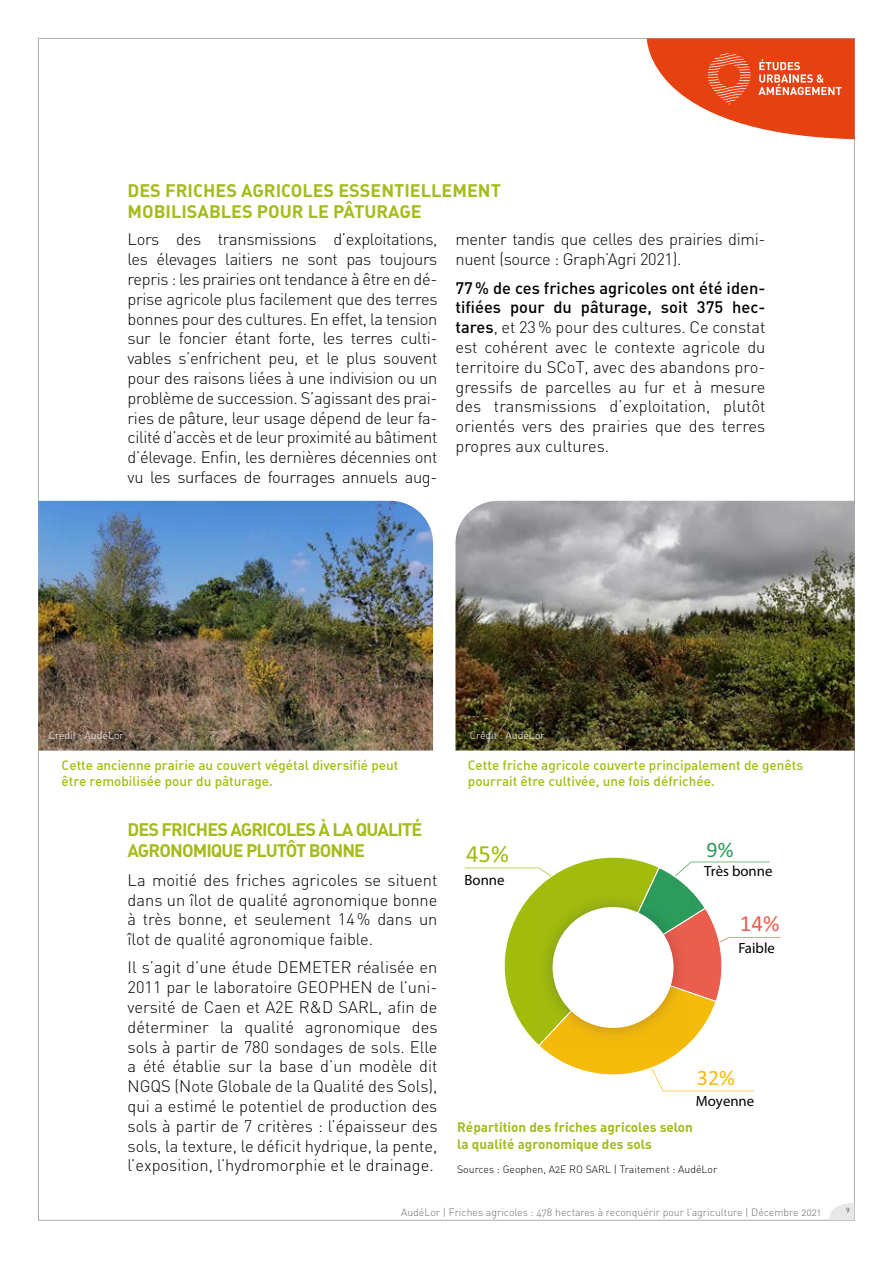
<style>
.page{position:relative;width:893px;height:1263px;background:#fff}
.page>*{position:absolute;margin:0;border:0;box-sizing:border-box;transform-origin:0 0}
.t1{font:24.75px "Calibri";color:#a2bc0c}
.t2{font:22.95px "Calibri";color:#eb5e4e}
.t3{font:22.05px "Calibri";color:#f4bb09}
.t4{font:22.05px "Calibri";color:#2b9b5d}
.t5{font:18px/21.6px "DIN Bold Alternate";letter-spacing:-.01em;color:#a5bb1a}
.t6{font:18px/21.6px "DIN Bold Alternate";letter-spacing:-.05em;color:#a5bb1a}
.t7{font:300 16.5px/19.8px "DIN Pro";letter-spacing:-.005em;color:#000;text-align:justify}
.t8{font:14.85px "DIN Pro";color:#000}
.t9{font:13.5px/16.2px "DIN Medium Alternate";color:#a5bb1a}
.t10{font:13.5px/16.2px "DIN Bold Alternate";color:#a5bb1a}
.t11{font:10.5px "DIN Light Alternate";color:#706f6f}
.t12{font:10.5px "DIN Light Alternate";color:#000}
.t13{font:10.5px "DIN Light Alternate";color:#fff}
.t14{font:7.05px "DIN Light Alternate";color:#000}
.s1{font-weight:500}
</style>
<div class="page">
<svg style="left:827px;top:1203px;width:27px;height:17px"></svg>
<svg style="left:647px;top:39px;width:208px;height:100px"></svg>
<img style="left:38px;top:501px;width:395px;height:249px">
<img style="left:455px;top:501px;width:400px;height:249px">
<svg style="left:465px;top:857px;width:315px;height:234px"></svg>
<img style="left:533px;top:887px;width:117px;height:159px">
<div style="left:553px;top:907px;width:120px;height:121px;background:#fff;border-radius:50%"></div>
<p class="t5" style="left:128px;top:179px;width:375px">DES FRICHES AGRICOLES ESSENTIELLEMENT<br>MOBILISABLES POUR LE PÂTURAGE</p>
<p class="t7" style="left:128px;top:229px;width:311px">Lors des transmissions d’exploitations, les élevages laitiers ne sont pas toujours repris : les prairies ont tendance à être en dé&shy;prise agricole plus facilement que des terres bonnes pour des cultures. En effet, la tension sur le foncier étant forte, les terres culti&shy;vables s’enfrichent peu, et le plus souvent pour des raisons liées à une indivision ou un problème de succession. S’agissant des prai&shy;ries de pâture, leur usage dépend de leur fa&shy;cilité d’accès et de leur proximité au bâtiment d’élevage. Enfin, les dernières décennies ont vu les surfaces de fourrages annuels aug-</p>
<p class="t7" style="left:455px;top:229px;width:311px">menter tandis que celles des prairies dimi&shy;nuent (source : Graph’Agri 2021).</p>
<p class="t7" style="left:455px;top:277px;width:311px"><span class="s1">77% de ces friches agricoles ont été iden&shy;tifiées pour du pâturage, soit 375 hec&shy;tares</span>, et 23% pour des cultures. Ce constat est cohérent avec le contexte agricole du territoire du SCoT, avec des abandons pro&shy;gressifs de parcelles au fur et à mesure des transmissions d’exploitation, plutôt orientés vers des prairies que des terres propres aux cultures.</p>
<p class="t13" style="left:49px;top:728px;width:76px">Crédit : AudéLor</p>
<p class="t13" style="left:470px;top:728px;width:76px">Crédit : AudéLor</p>
<p class="t9" style="left:62px;top:757px;width:338px">Cette ancienne prairie au couvert végétal diversifié peut être remobilisée pour du pâturage.</p>
<p class="t9" style="left:468px;top:757px;width:337px">Cette friche agricole couverte principalement de genêts pourrait être cultivée, une fois défrichée.</p>
<p class="t6" style="left:128px;top:818px;width:296px">DES FRICHES AGRICOLES À LA QUALITÉ<br>AGRONOMIQUE PLUTÔT BONNE</p>
<p class="t7" style="left:128px;top:869px;width:311px">La moitié des friches agricoles se situent dans un îlot de qualité agronomique bonne à très bonne, et seulement 14% dans un îlot de qualité agronomique faible.</p>
<p class="t7" style="left:128px;top:957px;width:311px">Il s’agit d’une étude DEMETER réalisée en 2011 par le laboratoire GEOPHEN de l’uni&shy;versité de Caen et A2E R&amp;D SARL, afin de déterminer la qualité agronomique des sols à partir de 780 sondages de sols. Elle a été établie sur la base d’un modèle dit NGQS (Note Globale de la Qualité des Sols), qui a estimé le potentiel de production des sols à partir de 7 critères : l’épaisseur des sols, la texture, le déficit hydrique, la pente, l’exposition, l’hydromorphie et le drainage.</p>
<h1 class="t1" style="left:466px;top:836px;width:44px">45%</h1>
<p class="t8" style="left:465px;top:870px;width:41px">Bonne</p>
<h3 class="t4" style="left:706px;top:834px;width:28px">9%</h3>
<p class="t8" style="left:704px;top:862px;width:70px">Très bonne</p>
<h2 class="t2" style="left:740px;top:908px;width:41px">14%</h2>
<p class="t8" style="left:738px;top:939px;width:38px">Faible</p>
<h3 class="t3" style="left:697px;top:1062px;width:40px">32%</h3>
<p class="t8" style="left:696px;top:1091px;width:60px">Moyenne</p>
<p class="t10" style="left:457px;top:1119px;width:237px">Répartition des friches agricoles selon la qualité agronomique des sols</p>
<p class="t12" style="left:457px;top:1163px;width:262px">Sources : Geophen, A2E RO SARL | Traitement : AudéLor</p>
<p class="t11" style="left:401px;top:1206px;width:421px">AudéLor | Friches agricoles : 478 hectares à reconquérir pour l’agriculture | Décembre 2021</p>
<p class="t14" style="left:846px;top:1205px;width:5px">9</p>
</div>
